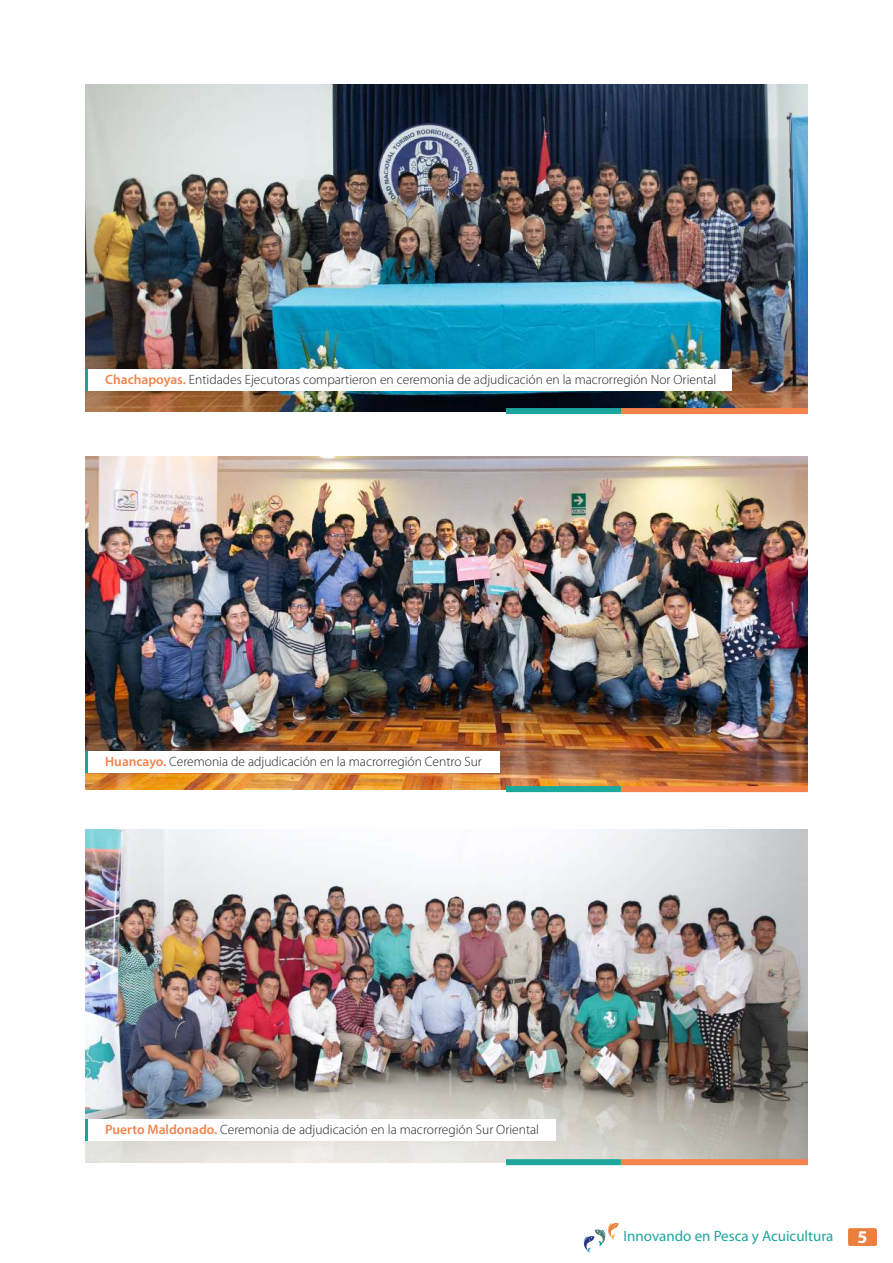
<style>
.page{position:relative;width:893px;height:1263px;background:#fff}
.page>*{position:absolute;margin:0;border:0;box-sizing:border-box;transform-origin:0 0}
.t1{font:700 18px "Myriad Pro";color:#fff}
.t2{font:15px "Myriad Pro";color:#1ca79d}
.t3{font:300 13.5px "Myriad Pro";color:#231f20}
.s1{font-weight:600;color:#f5834b}
</style>
<div class="page">
<svg style="left:583px;top:1223px;width:36px;height:30px"></svg>
<div style="left:848px;top:1228px;width:29px;height:18px;background:#eb803d;border-radius:2px"></div>
<img style="left:85px;top:85px;width:723px;height:326px">
<img style="left:85px;top:830px;width:723px;height:332px">
<img style="left:85px;top:457px;width:723px;height:332px">
<div style="left:621px;top:408px;width:187px;height:6px;background:#f5834b"></div>
<div style="left:506px;top:408px;width:115px;height:6px;background:#1ca79d"></div>
<div style="left:621px;top:786px;width:187px;height:6px;background:#f5834b"></div>
<div style="left:506px;top:786px;width:115px;height:6px;background:#1ca79d"></div>
<div style="left:621px;top:1159px;width:187px;height:6px;background:#f5834b"></div>
<div style="left:506px;top:1159px;width:115px;height:6px;background:#1ca79d"></div>
<div style="left:80px;top:369px;width:652px;height:22px;background:#fff"></div>
<hr style="left:85px;top:369px;width:3px;height:22px;background:#12a79d">
<div style="left:80px;top:751px;width:420px;height:22px;background:#fff"></div>
<hr style="left:85px;top:751px;width:3px;height:22px;background:#12a79d">
<div style="left:80px;top:1120px;width:476px;height:21px;background:#fff"></div>
<hr style="left:85px;top:1120px;width:3px;height:21px;background:#12a79d">
<p class="t3" style="left:105px;top:372px;width:613px"><span class="s1">Chachapoyas.</span> Entidades Ejecutoras compartieron en ceremonia de adjudicación en la macrorregión Nor Oriental</p>
<p class="t3" style="left:105px;top:753px;width:378px"><span class="s1">Huancayo.</span> Ceremonia de adjudicación en la macrorregión Centro Sur</p>
<p class="t3" style="left:105px;top:1122px;width:435px"><span class="s1">Puerto Maldonado.</span> Ceremonia de adjudicación en la macrorregión Sur Oriental</p>
<p class="t2" style="left:624px;top:1226px;width:211px">Innovando en Pesca y Acuicultura</p>
<h1 class="t1" style="left:857px;top:1225px;width:11px">5</h1>
</div>
